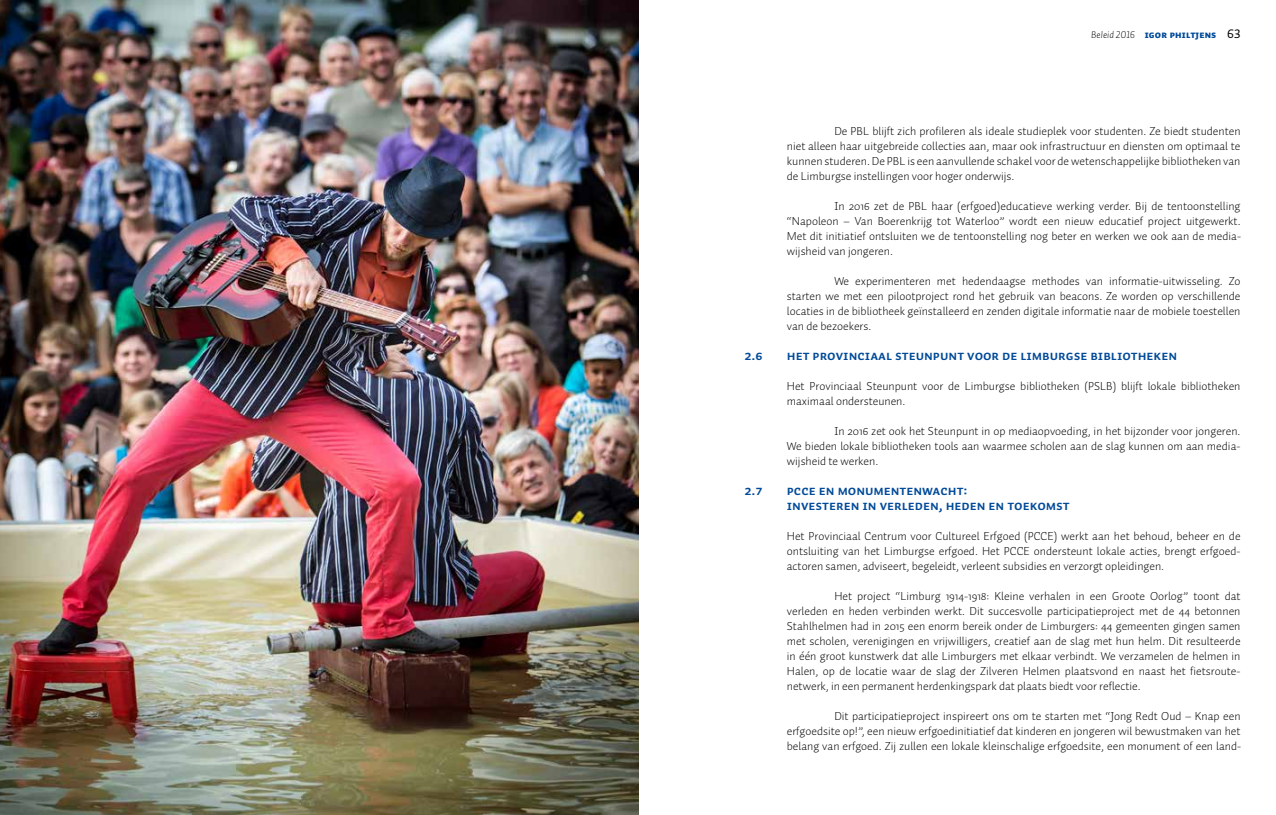
<style>
.page{position:relative;width:1276px;height:815px;background:#fff}
.page>*{position:absolute;margin:0;border:0;box-sizing:border-box;transform-origin:0 0}
.t1{font:13.75px/15px "Auto 2 Bold Sm Cp";color:#004a99}
.t2{font:300 11.88px/15px "Auto 1";color:#000;text-align:justify}
.t3{font:10px "Auto 1 Black Sm Cp";letter-spacing:.02em;color:#004a99}
.s1{font-family:"Auto 1 Light Italic LF";color:#000}
.s2{font-family:"Auto 1 Regular LF";font-size:12.5px;color:#000}
</style>
<div class="page">
<img style="left:0;top:0;width:638px;height:815px">
<p class="t3" style="left:1091px;top:30px;width:151px"><span class="s1">Beleid 2016</span> igor philtjens <span class="s2">63</span></p>
<p class="t2" style="left:787px;top:123px;width:455px;text-indent:47px">De PBL blijft zich profileren als ideale studieplek voor studenten. Ze biedt studenten niet alleen haar uitgebreide collecties aan, maar ook infrastructuur en diensten om optimaal te kunnen studeren. De PBL is een aanvullende schakel voor de wetenschappelijke bibliotheken van de Limburgse instellingen voor hoger onderwijs.</p>
<p class="t2" style="left:787px;top:198px;width:456px;text-indent:47px">In 2016 zet de PBL haar (erfgoed)educatieve werking verder. Bij de tentoonstelling “Napoleon – Van Boerenkrijg tot Waterloo” wordt een nieuw educatief project uitgewerkt.<br>Met dit initiatief ontsluiten we de tentoonstelling nog beter en werken we ook aan de media&shy;wijsheid van jongeren.</p>
<p class="t2" style="left:787px;top:273px;width:455px;text-indent:47px">We experimenteren met hedendaagse methodes van informatie-uitwisseling. Zo starten we met een pilootproject rond het gebruik van beacons. Ze worden op verschillende locaties in de bibliotheek geïnstalleerd en zenden digitale informatie naar de mobiele toestellen van de bezoekers.</p>
<p class="t1" style="left:744px;top:349px;width:20px">2.6</p>
<p class="t1" style="left:787px;top:349px;width:392px">Het Provinciaal Steunpunt voor de Limburgse Bibliotheken</p>
<p class="t2" style="left:787px;top:378px;width:455px">Het Provinciaal Steunpunt voor de Limburgse bibliotheken (PSLB) blijft lokale bibliotheken maximaal ondersteunen.</p>
<p class="t2" style="left:787px;top:423px;width:455px;text-indent:47px">In 2016 zet ook het Steunpunt in op mediaopvoeding, in het bijzonder voor jongeren.<br>We bieden lokale bibliotheken tools aan waarmee scholen aan de slag kunnen om aan media&shy;wijsheid te werken.</p>
<p class="t1" style="left:744px;top:484px;width:20px">2.7</p>
<p class="t1" style="left:787px;top:484px;width:284px">PCCE en Monumentenwacht:<br>investeren in verleden, heden en toekomst</p>
<p class="t2" style="left:787px;top:528px;width:455px">Het Provinciaal Centrum voor Cultureel Erfgoed (PCCE) werkt aan het behoud, beheer en de ontsluiting van het Limburgse erfgoed. Het PCCE ondersteunt lokale acties, brengt erfgoed&shy;actoren samen, adviseert, begeleidt, verleent subsidies en verzorgt opleidingen.</p>
<p class="t2" style="left:787px;top:588px;width:455px;text-indent:47px">Het project “Limburg 1914-1918: Kleine verhalen in een Groote Oorlog” toont dat verleden en heden verbinden werkt. Dit succesvolle participatieproject met de 44 betonnen Stahlhelmen had in 2015 een enorm bereik onder de Limburgers: 44 gemeenten gingen samen met scholen, verenigingen en vrijwilligers, creatief aan de slag met hun helm. Dit resulteerde in één groot kunstwerk dat alle Limburgers met elkaar verbindt. We verzamelen de helmen in Halen, op de locatie waar de slag der Zilveren Helmen plaatsvond en naast het fietsroute&shy;netwerk, in een permanent herdenkingspark dat plaats biedt voor reflectie.</p>
<p class="t2" style="left:787px;top:708px;width:456px;text-indent:47px">Dit participatieproject inspireert ons om te starten met “Jong Redt Oud – Knap een erfgoedsite op!”, een nieuw erfgoedinitiatief dat kinderen en jongeren wil bewustmaken van het belang van erfgoed. Zij zullen een lokale kleinschalige erfgoedsite, een monument of een land-</p>
</div>
